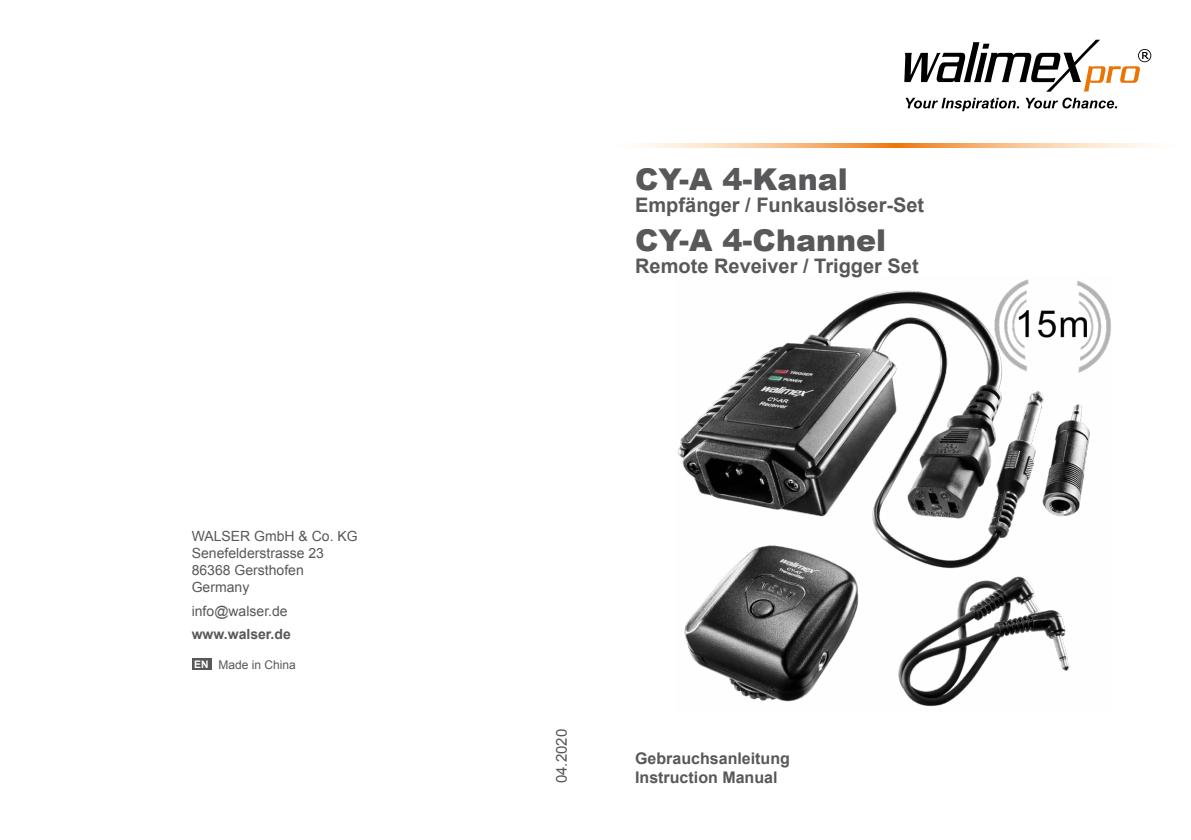
<style>
.page{position:relative;width:1191px;height:840px;background:#fff}
.page>*{position:absolute;margin:0;border:0;box-sizing:border-box;transform-origin:0 0}
.t1{font:900 30px "Arial";color:#58585a}
.t2{font:700 20px "Arial";color:#58585a}
.t3{font:700 16px/19.2px "Arial";color:#58585a}
.t4{font:15px "Arial";color:#58585a}
.t5{font:14px/16.8px "Arial";color:#58585a}
.t6{font:700 14px "Arial";color:#58585a}
.t7{font:12px "Arial";color:#58585a}
.s1{font-weight:700;font-size:10.4px;color:#fff}
</style>
<div class="page">
<div style="left:192px;top:657px;width:19px;height:12px;background:#58585a"></div>
<svg style="left:640px;top:143px;width:512px;height:4px;background:#f8c394"></svg>
<svg style="left:904px;top:40px;width:247px;height:71px"></svg>
<img style="left:677px;top:279px;width:434px;height:428px">
<p class="t5" style="left:192px;top:527px;width:167px">WALSER GmbH &amp; Co. KG<br>Senefelderstrasse 23<br>86368 Gersthofen<br>Germany</p>
<p class="t5" style="left:192px;top:602px;width:97px">info@walser.de</p>
<p class="t6" style="left:192px;top:624px;width:101px">www.walser.de</p>
<p class="t7" style="left:194px;top:656px;width:103px"><span class="s1">EN</span> Made in China</p>
<h1 class="t1" style="left:635px;top:157px;width:214px">CY-A 4-Kanal</h1>
<h2 class="t2" style="left:635px;top:191px;width:290px">Empfänger / Funkauslöser-Set</h2>
<h1 class="t1" style="left:635px;top:218px;width:252px">CY-A 4-Channel</h1>
<h2 class="t2" style="left:635px;top:252px;width:285px">Remote Reveiver / Trigger Set</h2>
<p class="t4" style="left:551px;top:782px;width:56px;rotate:-90deg">04.2020</p>
<p class="t3" style="left:635px;top:748px;width:156px">Gebrauchsanleitung<br>Instruction Manual</p>
</div>
